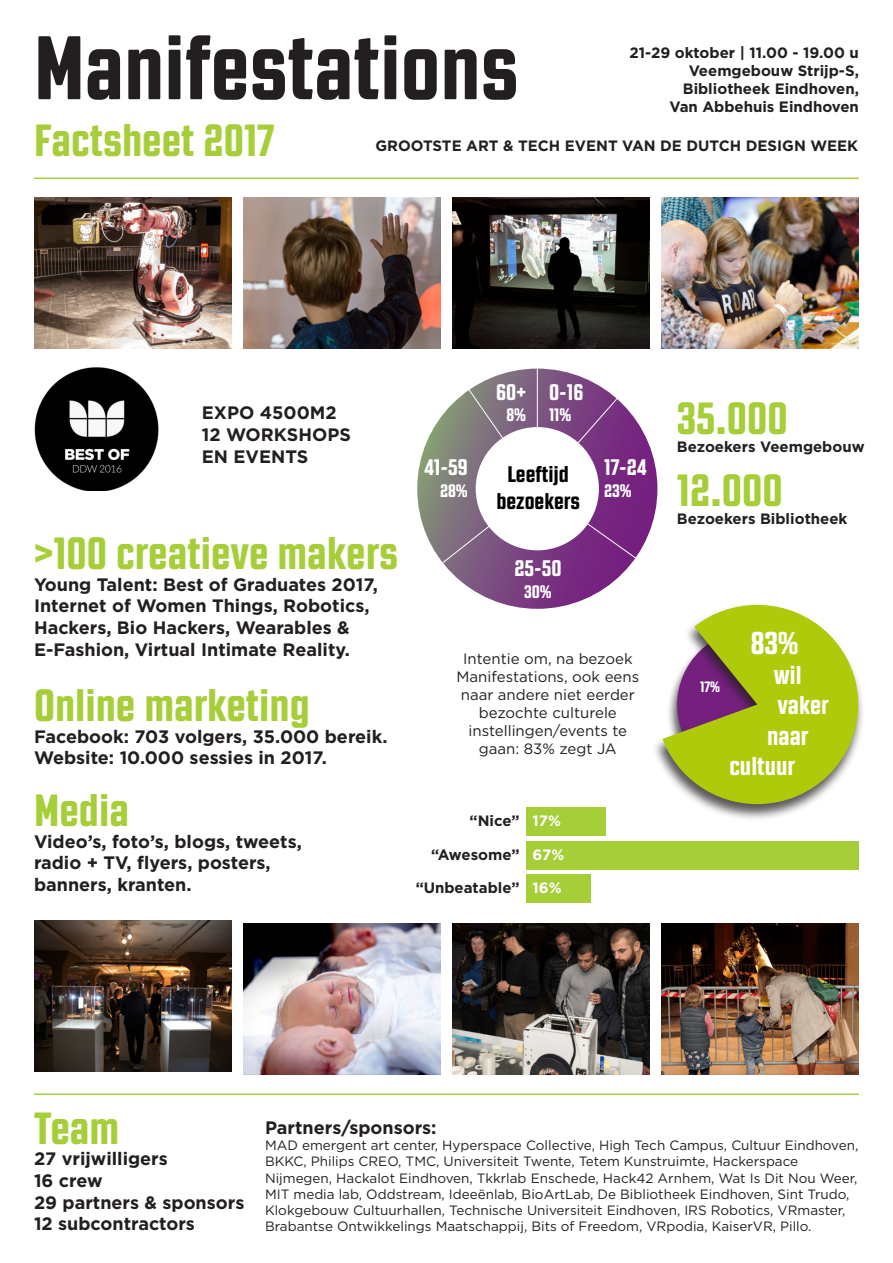
<style>
.page{position:relative;width:893px;height:1263px;background:#fff}
.page>*{position:absolute;margin:0;border:0;box-sizing:border-box;transform-origin:0 0}
.t1{font:800 90px "Revolution Gothic";color:#231f20}
.t2{font:800 45px "Revolution Gothic";color:#a6ce39}
.t3{font:800 31.5px "Revolution Gothic";color:#fff}
.t4{font:800 25.5px "Revolution Gothic";color:#fff}
.t5{font:800 22.5px "Revolution Gothic";color:#fff}
.t6{font:800 22.5px/27px "Revolution Gothic";color:#000;text-align:center}
.t7{font:700 18px/21.6px "Gotham";color:#231f20}
.t8{font:800 18px "Revolution Gothic";color:#fff}
.t9{font:700 15px "Gotham";color:#231f20}
.t10{font:15px/18px "Gotham";color:#231f20;text-align:center}
.t11{font:700 15px "Gotham";color:#fff}
.t12{font:800 15px "Revolution Gothic";color:#fff}
.t13{font:13.5px/16.2px "Gotham";color:#231f20}
</style>
<div class="page">
<hr style="left:34px;top:1093px;width:825px;height:2px;background:#a6ce39">
<hr style="left:34px;top:178px;width:825px;height:1px;background:#a6ce39">
<img style="left:34px;top:197px;width:197px;height:152px">
<img style="left:243px;top:197px;width:197px;height:152px">
<img style="left:453px;top:197px;width:197px;height:152px">
<img style="left:453px;top:923px;width:197px;height:152px">
<img style="left:243px;top:923px;width:197px;height:152px">
<img style="left:34px;top:920px;width:197px;height:152px">
<img style="left:662px;top:923px;width:197px;height:152px">
<img style="left:662px;top:197px;width:197px;height:152px">
<svg style="left:417px;top:369px;width:240px;height:240px;background:#7b4b7f"></svg>
<hr style="left:537px;top:368px;width:1px;height:121px;background:#fff">
<svg style="left:439px;top:384px;width:199px;height:182px"></svg>
<div style="left:652px;top:604px;width:213px;height:217px;background:#231f20;opacity:.75"></div>
<svg style="left:663px;top:605px;width:195px;height:199px"></svg>
<div style="left:526px;top:808px;width:79px;height:28px;background:#a6ce39"></div>
<div style="left:526px;top:841px;width:332px;height:28px;background:#a6ce39"></div>
<div style="left:526px;top:874px;width:65px;height:29px;background:#a6ce39"></div>
<img style="left:34px;top:367px;width:125px;height:123px">
<p class="t1" style="left:34px;top:19px;width:486px">Manifestations</p>
<p class="t2" style="left:34px;top:116px;width:242px">Factsheet 2017</p>
<p class="t9" style="left:629px;top:42px;width:231px">21-29 oktober | 11.00 - 19.00 u</p>
<p class="t9" style="left:689px;top:60px;width:172px">Veemgebouw Strijp-S,</p>
<p class="t9" style="left:683px;top:78px;width:178px">Bibliotheek Eindhoven,</p>
<p class="t9" style="left:669px;top:96px;width:191px">Van Abbehuis Eindhoven</p>
<p class="t9" style="left:375px;top:135px;width:484px">GROOTSTE ART &amp; TECH EVENT VAN DE DUTCH DESIGN WEEK</p>
<p class="t7" style="left:202px;top:402px;width:136px">EXPO 4500M2</p>
<p class="t7" style="left:202px;top:424px;width:151px">12 WORKSHOPS<br>EN EVENTS</p>
<p class="t2" style="left:34px;top:529px;width:366px">&gt;100 creatieve makers</p>
<p class="t7" style="left:34px;top:574px;width:345px">Young Talent: Best of Graduates 2017, Internet of Women Things, Robotics, Hackers, Bio Hackers, Wearables &amp; E-Fashion, Virtual Intimate Reality.</p>
<p class="t2" style="left:34px;top:681px;width:277px">Online marketing</p>
<p class="t7" style="left:34px;top:725px;width:355px">Facebook: 703 volgers, 35.000 bereik.</p>
<p class="t7" style="left:34px;top:747px;width:294px">Website: 10.000 sessies in 2017.</p>
<p class="t2" style="left:34px;top:786px;width:97px">Media</p>
<p class="t7" style="left:34px;top:830px;width:269px">Video’s, foto’s, blogs, tweets, radio + TV, flyers, posters, banners, kranten.</p>
<p class="t5" style="left:424px;top:455px;width:45px">41-59</p>
<p class="t8" style="left:440px;top:481px;width:29px">28%</p>
<p class="t5" style="left:496px;top:380px;width:31px">60+</p>
<p class="t8" style="left:506px;top:405px;width:21px">8%</p>
<p class="t5" style="left:549px;top:380px;width:36px">0-16</p>
<p class="t8" style="left:549px;top:405px;width:24px">11%</p>
<p class="t6" style="left:496px;top:461px;width:85px">Leeftijd bezoekers</p>
<p class="t5" style="left:514px;top:556px;width:49px">25-50</p>
<p class="t8" style="left:524px;top:582px;width:29px">30%</p>
<p class="t5" style="left:604px;top:455px;width:44px">17-24</p>
<p class="t8" style="left:604px;top:481px;width:29px">23%</p>
<p class="t10" style="left:457px;top:650px;width:184px">Intentie om, na bezoek<br>Manifestations, ook eens naar andere niet eerder</p>
<p class="t10" style="left:469px;top:704px;width:160px">bezochte culturele instellingen/events te gaan: 83% zegt JA</p>
<p class="t9" style="left:470px;top:811px;width:52px">“Nice”</p>
<p class="t9" style="left:431px;top:844px;width:90px">“Awesome”</p>
<p class="t9" style="left:416px;top:878px;width:105px">“Unbeatable”</p>
<p class="t11" style="left:532px;top:811px;width:30px">17%</p>
<p class="t11" style="left:532px;top:844px;width:33px">67%</p>
<p class="t11" style="left:532px;top:878px;width:31px">16%</p>
<p class="t2" style="left:677px;top:394px;width:112px">35.000</p>
<p class="t9" style="left:677px;top:437px;width:189px">Bezoekers Veemgebouw</p>
<p class="t2" style="left:677px;top:466px;width:107px">12.000</p>
<p class="t9" style="left:677px;top:509px;width:172px">Bezoekers Bibliotheek</p>
<p class="t12" style="left:700px;top:678px;width:22px">17%</p>
<p class="t3" style="left:751px;top:625px;width:49px">83%</p>
<p class="t4" style="left:774px;top:661px;width:29px">wil</p>
<p class="t4" style="left:777px;top:691px;width:53px">vaker</p>
<p class="t4" style="left:767px;top:722px;width:43px">naar</p>
<p class="t4" style="left:729px;top:753px;width:67px">cultuur</p>
<p class="t2" style="left:34px;top:1103px;width:87px">Team</p>
<p class="t7" style="left:34px;top:1148px;width:135px">27 vrijwilligers</p>
<p class="t7" style="left:34px;top:1169px;width:70px">16 crew</p>
<p class="t7" style="left:34px;top:1191px;width:212px">29 partners &amp; sponsors</p>
<p class="t7" style="left:34px;top:1213px;width:162px">12 subcontractors</p>
<p class="t7" style="left:265px;top:1117px;width:173px">Partners/sponsors:</p>
<p class="t13" style="left:265px;top:1137px;width:595px">MAD emergent art center, Hyperspace Collective, High Tech Campus, Cultuur Eindhoven, BKKC, Philips CREO, TMC, Universiteit Twente, Tetem Kunstruimte, Hackerspace Nijmegen, Hackalot Eindhoven, Tkkrlab Enschede, Hack42 Arnhem, Wat Is Dit Nou Weer, MIT media lab, Oddstream, Ideeënlab, BioArtLab, De Bibliotheek Eindhoven, Sint Trudo, Klokgebouw Cultuurhallen, Technische Universiteit Eindhoven, IRS Robotics, VRmaster, Brabantse Ontwikkelings Maatschappij, Bits of Freedom, VRpodia, KaiserVR, Pillo.</p>
</div>
